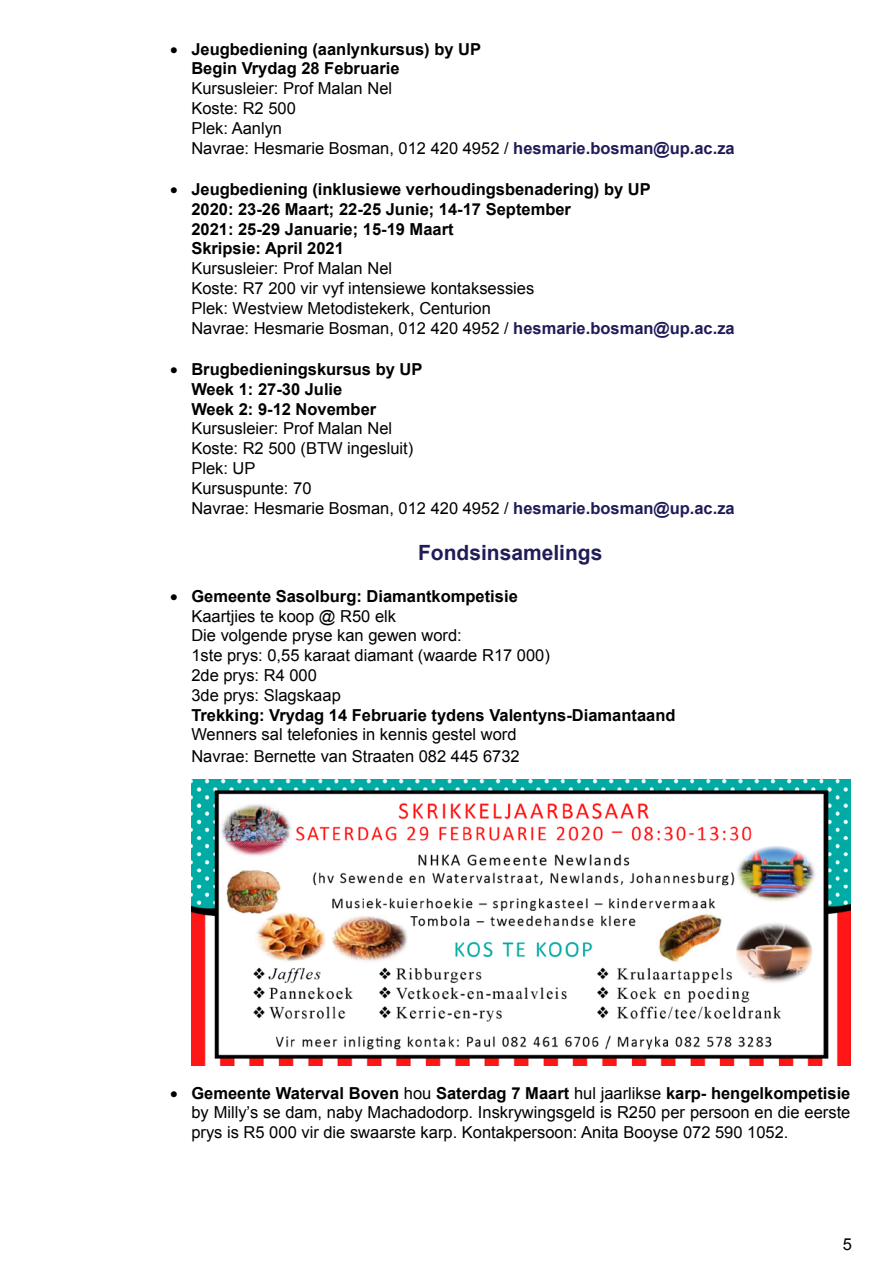
<style>
.page{position:relative;width:893px;height:1263px;background:#fff}
.page>*{position:absolute;margin:0;border:0;box-sizing:border-box;transform-origin:0 0}
.t1{font:700 21px "Arial";color:#201c57}
.t2{font:16.5px/19.8px "Arial";color:#000}
.t3{font:700 16.5px/19.8px "Arial";color:#000}
.s1{font-weight:700;color:#201c57}
.s2{font-weight:700}
</style>
<div class="page">
<img style="left:191px;top:780px;width:659px;height:286px">
<p class="t3" style="left:191px;top:39px;width:291px;text-indent:-21px">• Jeugbediening (aanlynkursus) by UP<br>Begin Vrydag 28 Februarie</p>
<p class="t2" style="left:191px;top:79px;width:545px">Kursusleier: Prof Malan Nel<br>Koste: R2 500<br>Plek: Aanlyn<br>Navrae: Hesmarie Bosman, 012 420 4952 / <span class="s1">hesmarie.bosman@up.ac.za</span></p>
<p class="t3" style="left:191px;top:180px;width:461px;text-indent:-21px">• Jeugbediening (inklusiewe verhoudingsbenadering) by UP 2020: 23-26 Maart; 22-25 Junie; 14-17 September<br>2021: 25-29 Januarie; 15-19 Maart<br>Skripsie: April 2021</p>
<p class="t2" style="left:191px;top:259px;width:545px">Kursusleier: Prof Malan Nel<br>Koste: R7 200 vir vyf intensiewe kontaksessies<br>Plek: Westview Metodistekerk, Centurion<br>Navrae: Hesmarie Bosman, 012 420 4952 / <span class="s1">hesmarie.bosman@up.ac.za</span></p>
<p class="t3" style="left:191px;top:360px;width:233px;text-indent:-21px">• Brugbedieningskursus by UP<br>Week 1: 27-30 Julie<br>Week 2: 9-12 November</p>
<p class="t2" style="left:191px;top:419px;width:545px">Kursusleier: Prof Malan Nel<br>Koste: R2 500 (BTW ingesluit)<br>Plek: UP<br>Kursuspunte: 70<br>Navrae: Hesmarie Bosman, 012 420 4952 / <span class="s1">hesmarie.bosman@up.ac.za</span></p>
<p class="t1" style="left:418px;top:539px;width:186px">Fondsinsamelings</p>
<p class="t2" style="left:191px;top:586px;width:360px;text-indent:-21px">• <span class="s2">Gemeente Sasolburg: Diamantkompetisie<br></span>Kaartjies te koop @ R50 elk<br>Die volgende pryse kan gewen word:<br>1ste prys: 0,55 karaat diamant (waarde R17 000)<br>2de prys: R4 000<br>3de prys: Slagskaap</p>
<p class="t3" style="left:191px;top:705px;width:486px">Trekking: Vrydag 14 Februarie tydens Valentyns-Diamantaand</p>
<p class="t2" style="left:191px;top:724px;width:330px;line-height:21.6px">Wenners sal telefonies in kennis gestel word<br>Navrae: Bernette van Straaten 082 445 6732</p>
<p class="t2" style="left:191px;top:1083px;width:661px;text-align:justify;text-indent:-21px">• <span class="s2">Gemeente Waterval Boven</span> hou <span class="s2">Saterdag 7 Maart</span> hul jaarlikse <span class="s2">karp- hengelkompetisie </span>by Milly’s se dam, naby Machadodorp. Inskrywingsgeld is R250 per persoon en die eerste prys is R5 000 vir die swaarste karp. Kontakpersoon: Anita Booyse 072 590 1052.</p>
<p class="t2" style="left:843px;top:1235px;width:11px">5</p>
</div>
